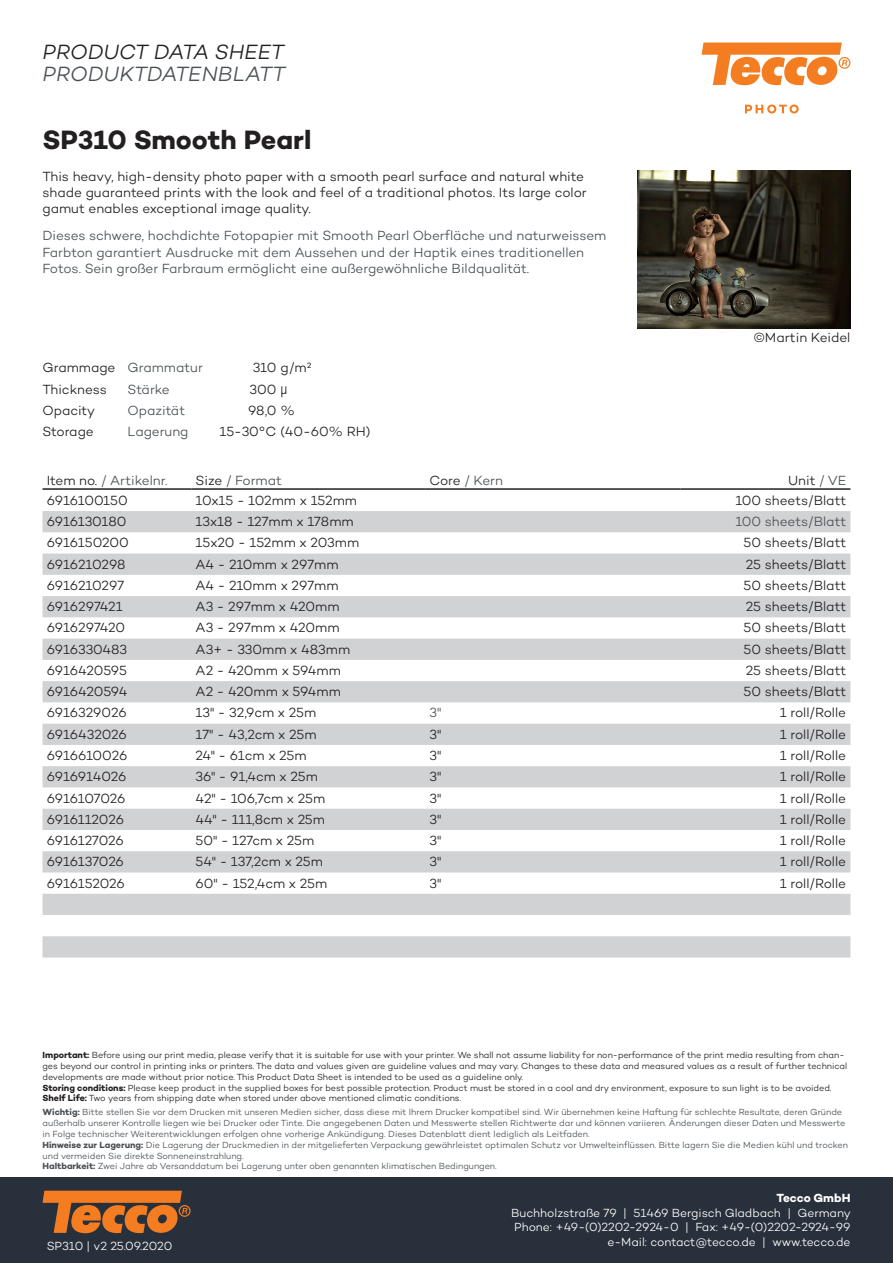
<style>
.page{position:relative;width:893px;height:1263px;background:#fff}
.page>*{position:absolute;margin:0;border:0;box-sizing:border-box;transform-origin:0 0}
.t1{font:700 27px "Campton";letter-spacing:-.005em;color:#231f20}
.t2{font:italic 300 21px "Campton";letter-spacing:-.005em;color:#4a5155}
.t3{font:italic 300 21px "Campton";letter-spacing:-.01em;color:#231f20}
.t4{font:300 condensed 15px "Frutiger LT Std";color:#231f20}
.t5{font:300 13.5px/16.2px "Campton";color:#231f20}
.t6{font:300 13.5px/16.2px "Campton";letter-spacing:-.005em;color:#4a5155}
.t7{font:300 12px/14.4px "Campton";letter-spacing:-.005em;color:#fff;text-align:right}
.t8{font:700 12px "Campton";letter-spacing:-.005em;color:#fff}
.t9{font:300 9px/10.8px "Campton";letter-spacing:-.005em;color:#4a5155}
.t10{font:300 9px/10.8px "Campton";letter-spacing:-.005em;color:#231f20}
.s1{color:#231f20}
.s2{color:#4a5155}
.s3{font-weight:700}
</style>
<div class="page">
<div style="left:0;top:1178px;width:893px;height:85px;background:#28303b"></div>
<svg style="left:43px;top:1191px;width:148px;height:42px"></svg>
<svg style="left:702px;top:43px;width:148px;height:42px"></svg>
<svg style="left:745px;top:104px;width:54px;height:9px"></svg>
<svg style="left:43px;top:511px;width:807px;height:446px;fill:#d3d4d6"></svg>
<hr style="left:43px;top:488px;width:148px;height:2px;background:#231f20">
<hr style="left:191px;top:488px;width:234px;height:2px;background:#231f20">
<hr style="left:425px;top:488px;width:255px;height:2px;background:#231f20">
<hr style="left:680px;top:488px;width:170px;height:2px;background:#231f20">
<img style="left:638px;top:170px;width:212px;height:158px">
<h2 class="t3" style="left:43px;top:39px;width:243px">PRODUCT DATA SHEET</h2>
<h2 class="t2" style="left:43px;top:60px;width:244px">PRODUKTDATENBLATT</h2>
<h1 class="t1" style="left:43px;top:123px;width:271px">SP310 Smooth Pearl</h1>
<p class="t5" style="left:43px;top:168px;width:546px">This heavy, high-density photo paper with a smooth pearl surface and natural white shade guaranteed prints with the look and feel of a traditional photos. Its large color gamut enables exceptional image quality.</p>
<p class="t6" style="left:43px;top:227px;width:565px">Dieses schwere, hochdichte Fotopapier mit Smooth Pearl Oberfläche und naturweissem<br>Farbton garantiert Ausdrucke mit dem Aussehen und der Haptik eines traditionellen<br>Fotos. Sein großer Farbraum ermöglicht eine außergewöhnliche Bildqualität.</p>
<p class="t5" style="left:43px;top:359px;width:75px">Grammage</p>
<p class="t6" style="left:128px;top:359px;width:77px">Grammatur</p>
<p class="t5" style="left:253px;top:359px;width:60px">310 g/m²</p>
<p class="t5" style="left:43px;top:381px;width:66px">Thickness</p>
<p class="t6" style="left:128px;top:381px;width:44px">Stärke</p>
<p class="t5" style="left:249px;top:381px;width:28px">300</p>
<p class="t4" style="left:281px;top:380px;width:8px">µ</p>
<p class="t5" style="left:43px;top:402px;width:54px">Opacity</p>
<p class="t6" style="left:128px;top:402px;width:59px">Opazität</p>
<p class="t5" style="left:248px;top:402px;width:49px">98,0 %</p>
<p class="t5" style="left:43px;top:423px;width:53px">Storage</p>
<p class="t6" style="left:128px;top:423px;width:63px">Lagerung</p>
<p class="t5" style="left:220px;top:423px;width:152px">15-30°C (40-60% RH)</p>
<p class="t5" style="left:753px;top:330px;width:99px">©Martin Keidel</p>
<p class="t6" style="left:47px;top:472px;width:122px"><span class="s1">Item no.</span> / Artikelnr.</p>
<p class="t6" style="left:196px;top:472px;width:88px"><span class="s1">Size</span> / Format</p>
<p class="t6" style="left:429px;top:472px;width:75px"><span class="s1">Core</span> / Kern</p>
<p class="t5" style="left:788px;top:472px;width:60px">Unit <span class="s2">/ VE</span></p>
<p class="t5" style="left:47px;top:492px;width:82px">6916100150</p>
<p class="t5" style="left:196px;top:492px;width:163px">10x15 - 102mm x 152mm</p>
<p class="t5" style="left:735px;top:492px;width:112px">100 sheets/Blatt</p>
<p class="t5" style="left:47px;top:513px;width:81px">6916130180</p>
<p class="t5" style="left:196px;top:513px;width:160px">13x18 - 127mm x 178mm</p>
<p class="t6" style="left:735px;top:513px;width:112px">100 sheets/Blatt</p>
<p class="t5" style="left:47px;top:534px;width:84px">6916150200</p>
<p class="t5" style="left:196px;top:534px;width:165px">15x20 - 152mm x 203mm</p>
<p class="t5" style="left:744px;top:534px;width:104px">50 sheets/Blatt</p>
<p class="t5" style="left:47px;top:556px;width:80px">6916210298</p>
<p class="t5" style="left:196px;top:556px;width:144px">A4 - 210mm x 297mm</p>
<p class="t5" style="left:746px;top:556px;width:102px">25 sheets/Blatt</p>
<p class="t5" style="left:47px;top:577px;width:79px">6916210297</p>
<p class="t5" style="left:196px;top:577px;width:144px">A4 - 210mm x 297mm</p>
<p class="t5" style="left:744px;top:577px;width:104px">50 sheets/Blatt</p>
<p class="t5" style="left:47px;top:598px;width:77px">6916297421</p>
<p class="t5" style="left:196px;top:598px;width:146px">A3 - 297mm x 420mm</p>
<p class="t5" style="left:746px;top:598px;width:102px">25 sheets/Blatt</p>
<p class="t5" style="left:47px;top:619px;width:80px">6916297420</p>
<p class="t5" style="left:196px;top:619px;width:146px">A3 - 297mm x 420mm</p>
<p class="t5" style="left:744px;top:619px;width:104px">50 sheets/Blatt</p>
<p class="t5" style="left:47px;top:641px;width:82px">6916330483</p>
<p class="t5" style="left:196px;top:641px;width:156px">A3+ - 330mm x 483mm</p>
<p class="t5" style="left:744px;top:641px;width:104px">50 sheets/Blatt</p>
<p class="t5" style="left:47px;top:662px;width:82px">6916420595</p>
<p class="t5" style="left:196px;top:662px;width:147px">A2 - 420mm x 594mm</p>
<p class="t5" style="left:746px;top:662px;width:102px">25 sheets/Blatt</p>
<p class="t5" style="left:47px;top:683px;width:82px">6916420594</p>
<p class="t5" style="left:196px;top:683px;width:147px">A2 - 420mm x 594mm</p>
<p class="t5" style="left:744px;top:683px;width:104px">50 sheets/Blatt</p>
<p class="t5" style="left:47px;top:704px;width:81px">6916329026</p>
<p class="t5" style="left:196px;top:704px;width:122px">13" - 32,9cm x 25m</p>
<p class="t6" style="left:429px;top:704px;width:13px">3"</p>
<p class="t5" style="left:780px;top:704px;width:68px">1 roll/Rolle</p>
<p class="t5" style="left:47px;top:726px;width:82px">6916432026</p>
<p class="t5" style="left:196px;top:726px;width:122px">17" - 43,2cm x 25m</p>
<p class="t5" style="left:429px;top:726px;width:13px">3"</p>
<p class="t5" style="left:780px;top:726px;width:68px">1 roll/Rolle</p>
<p class="t5" style="left:47px;top:747px;width:82px">6916610026</p>
<p class="t5" style="left:196px;top:747px;width:112px">24" - 61cm x 25m</p>
<p class="t5" style="left:429px;top:747px;width:13px">3"</p>
<p class="t5" style="left:780px;top:747px;width:68px">1 roll/Rolle</p>
<p class="t5" style="left:47px;top:768px;width:81px">6916914026</p>
<p class="t5" style="left:196px;top:768px;width:124px">36" - 91,4cm x 25m</p>
<p class="t5" style="left:429px;top:768px;width:13px">3"</p>
<p class="t5" style="left:780px;top:768px;width:68px">1 roll/Rolle</p>
<p class="t5" style="left:47px;top:790px;width:80px">6916107026</p>
<p class="t5" style="left:196px;top:790px;width:131px">42" - 106,7cm x 25m</p>
<p class="t5" style="left:429px;top:790px;width:13px">3"</p>
<p class="t5" style="left:780px;top:790px;width:68px">1 roll/Rolle</p>
<p class="t5" style="left:47px;top:811px;width:79px">6916112026</p>
<p class="t5" style="left:196px;top:811px;width:131px">44" - 111,8cm x 25m</p>
<p class="t5" style="left:429px;top:811px;width:13px">3"</p>
<p class="t5" style="left:780px;top:811px;width:68px">1 roll/Rolle</p>
<p class="t5" style="left:47px;top:832px;width:79px">6916127026</p>
<p class="t5" style="left:196px;top:832px;width:120px">50" - 127cm x 25m</p>
<p class="t5" style="left:429px;top:832px;width:13px">3"</p>
<p class="t5" style="left:780px;top:832px;width:68px">1 roll/Rolle</p>
<p class="t5" style="left:47px;top:853px;width:79px">6916137026</p>
<p class="t5" style="left:196px;top:853px;width:129px">54" - 137,2cm x 25m</p>
<p class="t5" style="left:429px;top:853px;width:13px">3"</p>
<p class="t5" style="left:780px;top:853px;width:68px">1 roll/Rolle</p>
<p class="t5" style="left:47px;top:875px;width:79px">6916152026</p>
<p class="t5" style="left:196px;top:875px;width:133px">60" - 152,4cm x 25m</p>
<p class="t5" style="left:429px;top:875px;width:13px">3"</p>
<p class="t5" style="left:780px;top:875px;width:68px">1 roll/Rolle</p>
<p class="t10" style="left:43px;top:1049px;width:806px"><span class="s3">Important:</span> Before using our print media, please verify that it is suitable for use with your printer. We shall not assume liability for non-performance of the print media resulting from chan&shy;ges beyond our control in printing inks or printers. The data and values given are guideline values and may vary. Changes to these data and measured values as a result of further technical developments are made without prior notice. This Product Data Sheet is intended to be used as a guideline only.<br><span class="s3">Storing conditions:</span> Please keep product in the supplied boxes for best possible protection. Product must be stored in a cool and dry environment, exposure to sun light is to be avoided.<br><span class="s3">Shelf Life:</span> Two years from shipping date when stored under above mentioned climatic conditions.</p>
<p class="t9" style="left:43px;top:1107px;width:807px"><span class="s3">Wichtig:</span> Bitte stellen Sie vor dem Drucken mit unseren Medien sicher, dass diese mit Ihrem Drucker kompatibel sind. Wir übernehmen keine Haftung für schlechte Resultate, deren Gründe außerhalb unserer Kontrolle liegen wie bei Drucker oder Tinte. Die angegebenen Daten und Messwerte stellen Richtwerte dar und können variieren. Änderungen dieser Daten und Messwerte in Folge technischer Weiterentwicklungen erfolgen ohne vorherige Ankündigung. Dieses Datenblatt dient lediglich als Leitfaden.<br><span class="s3">Hinweise zur Lagerung:</span> Die Lagerung der Druckmedien in der mitgelieferten Verpackung gewährleistet optimalen Schutz vor Umwelteinflüssen. Bitte lagern Sie die Medien kühl und trocken und vermeiden Sie direkte Sonneneinstrahlung.<br><span class="s3">Haltbarkeit:</span> Zwei Jahre ab Versanddatum bei Lagerung unter oben genannten klimatischen Bedingungen.</p>
<p class="t7" style="left:47px;top:1239px;width:127px">SP310 | v2 25.09.2020</p>
<p class="t8" style="left:777px;top:1191px;width:75px">Tecco GmbH</p>
<p class="t7" style="left:511px;top:1205px;width:341px">Buchholzstraße 79 | 51469 Bergisch Gladbach | Germany<br>Phone: +49-(0)2202-2924-0 | Fax: +49-(0)2202-2924-99 e-Mail: contact@tecco.de | www.tecco.de</p>
</div>
